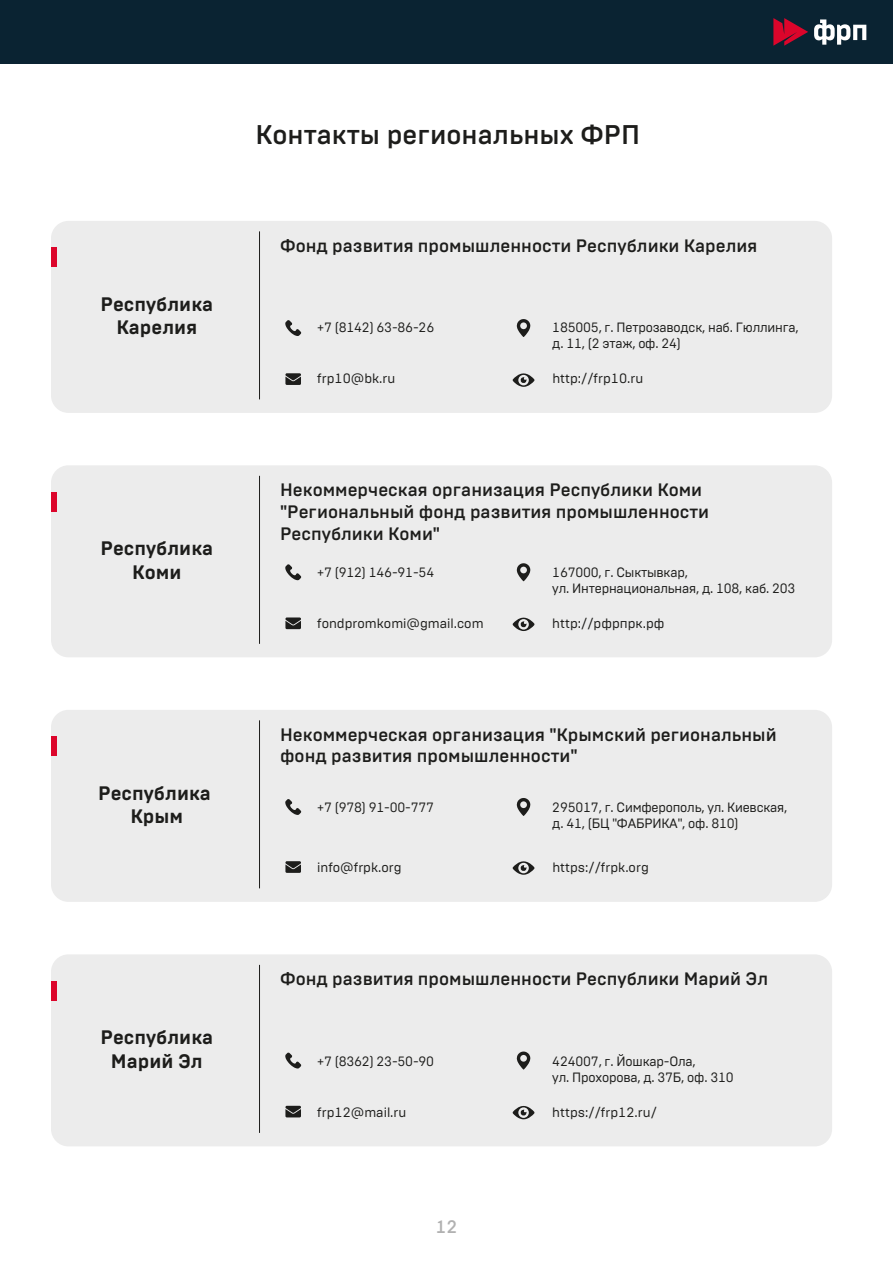
<style>
.page{position:relative;width:893px;height:1263px;background:#fff}
.page>*{position:absolute;margin:0;border:0;box-sizing:border-box;transform-origin:0 0}
.t1{font:500 27px "Brutal Type";color:#1d1d1b}
.t2{font:700 19.5px/23.4px "Brutal Type";color:#1d1d1b;text-align:center}
.t3{font:500 18px/21.6px "Brutal Type";color:#1d1d1b}
.t4{font:500 18px "Brutal Type";color:#b1b1b1}
.t5{font:13.5px/16.2px "Brutal Type";letter-spacing:-.015em;color:#1d1d1b}
</style>
<div class="page">
<div style="left:51px;top:710px;width:781px;height:192px;background:#ececec;border-radius:17px"></div>
<div style="left:51px;top:954px;width:781px;height:192px;background:#ececec;border-radius:17px"></div>
<div style="left:51px;top:465px;width:781px;height:192px;background:#ececec;border-radius:17px"></div>
<svg style="left:512px;top:617px;width:23px;height:14px"></svg>
<svg style="left:285px;top:564px;width:16px;height:16px"></svg>
<svg style="left:517px;top:563px;width:13px;height:18px"></svg>
<svg style="left:285px;top:617px;width:16px;height:12px"></svg>
<svg style="left:512px;top:1105px;width:23px;height:14px"></svg>
<svg style="left:285px;top:1052px;width:16px;height:16px"></svg>
<svg style="left:517px;top:1051px;width:13px;height:18px"></svg>
<svg style="left:285px;top:1106px;width:16px;height:11px"></svg>
<svg style="left:512px;top:861px;width:23px;height:14px"></svg>
<svg style="left:285px;top:799px;width:16px;height:16px"></svg>
<svg style="left:517px;top:798px;width:13px;height:18px"></svg>
<svg style="left:285px;top:861px;width:16px;height:12px"></svg>
<div style="left:0;top:0;width:893px;height:64px;background:#0a2332"></div>
<svg style="left:773px;top:18px;width:35px;height:28px"></svg>
<svg style="left:814px;top:19px;width:52px;height:26px"></svg>
<hr style="left:259px;top:720px;width:1px;height:168px;background:#1d1d1b">
<hr style="left:259px;top:965px;width:1px;height:168px;background:#1d1d1b">
<hr style="left:259px;top:476px;width:1px;height:168px;background:#1d1d1b">
<div style="left:51px;top:221px;width:781px;height:192px;background:#ececec;border-radius:17px"></div>
<svg style="left:512px;top:373px;width:23px;height:14px"></svg>
<svg style="left:285px;top:320px;width:16px;height:16px"></svg>
<svg style="left:517px;top:319px;width:13px;height:18px"></svg>
<svg style="left:285px;top:373px;width:16px;height:12px"></svg>
<hr style="left:259px;top:231px;width:1px;height:168px;background:#1d1d1b">
<div style="left:51px;top:248px;width:6px;height:19px;background:#dc052b"></div>
<div style="left:51px;top:492px;width:6px;height:19px;background:#dc052b"></div>
<div style="left:51px;top:736px;width:6px;height:20px;background:#dc052b"></div>
<div style="left:51px;top:981px;width:6px;height:19px;background:#dc052b"></div>
<h2 class="t2" style="left:100px;top:292px;width:114px">Республика<br>Карелия</h2>
<h2 class="t2" style="left:100px;top:537px;width:114px">Республика<br>Коми</h2>
<h2 class="t2" style="left:98px;top:781px;width:114px">Республика<br>Крым</h2>
<h2 class="t2" style="left:100px;top:1026px;width:114px">Республика<br>Марий Эл</h2>
<h1 class="t1" style="left:256px;top:119px;width:386px">Контакты региональных ФРП</h1>
<h3 class="t3" style="left:280px;top:235px;width:479px">Фонд развития промышленности Республики Карелия</h3>
<p class="t5" style="left:317px;top:319px;width:119px">+7 (8142) 63-86-26</p>
<p class="t5" style="left:317px;top:370px;width:80px">frp10@bk.ru</p>
<p class="t5" style="left:552px;top:319px;width:248px">185005, г. Петрозаводск, наб. Гюллинга, д. 11, (2 этаж, оф. 24)</p>
<p class="t5" style="left:552px;top:370px;width:92px">http://frp10.ru</p>
<h3 class="t3" style="left:280px;top:479px;width:431px">Некоммерческая организация Республики Коми "Региональный фонд развития промышленности<br>Республики Коми"</h3>
<p class="t5" style="left:317px;top:564px;width:119px">+7 (912) 146-91-54</p>
<p class="t5" style="left:317px;top:615px;width:168px">fondpromkomi@gmail.com</p>
<p class="t5" style="left:552px;top:564px;width:245px">167000, г. Сыктывкар,<br>ул. Интернациональная, д. 108, каб. 203</p>
<p class="t5" style="left:552px;top:615px;width:114px">http://рфрпрк.рф</p>
<h3 class="t3" style="left:280px;top:724px;width:498px">Некоммерческая организация "Крымский региональный фонд развития промышленности"</h3>
<p class="t5" style="left:317px;top:799px;width:118px">+7 (978) 91-00-777</p>
<p class="t5" style="left:552px;top:799px;width:236px">295017, г. Симферополь, ул. Киевская, д. 41, (БЦ "ФАБРИКА", оф. 810)</p>
<p class="t5" style="left:552px;top:859px;width:98px">https://frpk.org</p>
<p class="t5" style="left:317px;top:859px;width:86px">info@frpk.org</p>
<h3 class="t3" style="left:280px;top:968px;width:490px">Фонд развития промышленности Республики Марий Эл</h3>
<p class="t5" style="left:317px;top:1053px;width:118px">+7 (8362) 23-50-90</p>
<p class="t5" style="left:317px;top:1104px;width:91px">frp12@mail.ru</p>
<h3 class="t4" style="left:435px;top:1216px;width:24px">12</h3>
<p class="t5" style="left:552px;top:1053px;width:183px">424007, г. Йошкар-Ола,<br>ул. Прохорова, д. 37Б, оф. 310</p>
<p class="t5" style="left:552px;top:1104px;width:106px">https://frp12.ru/</p>
</div>
